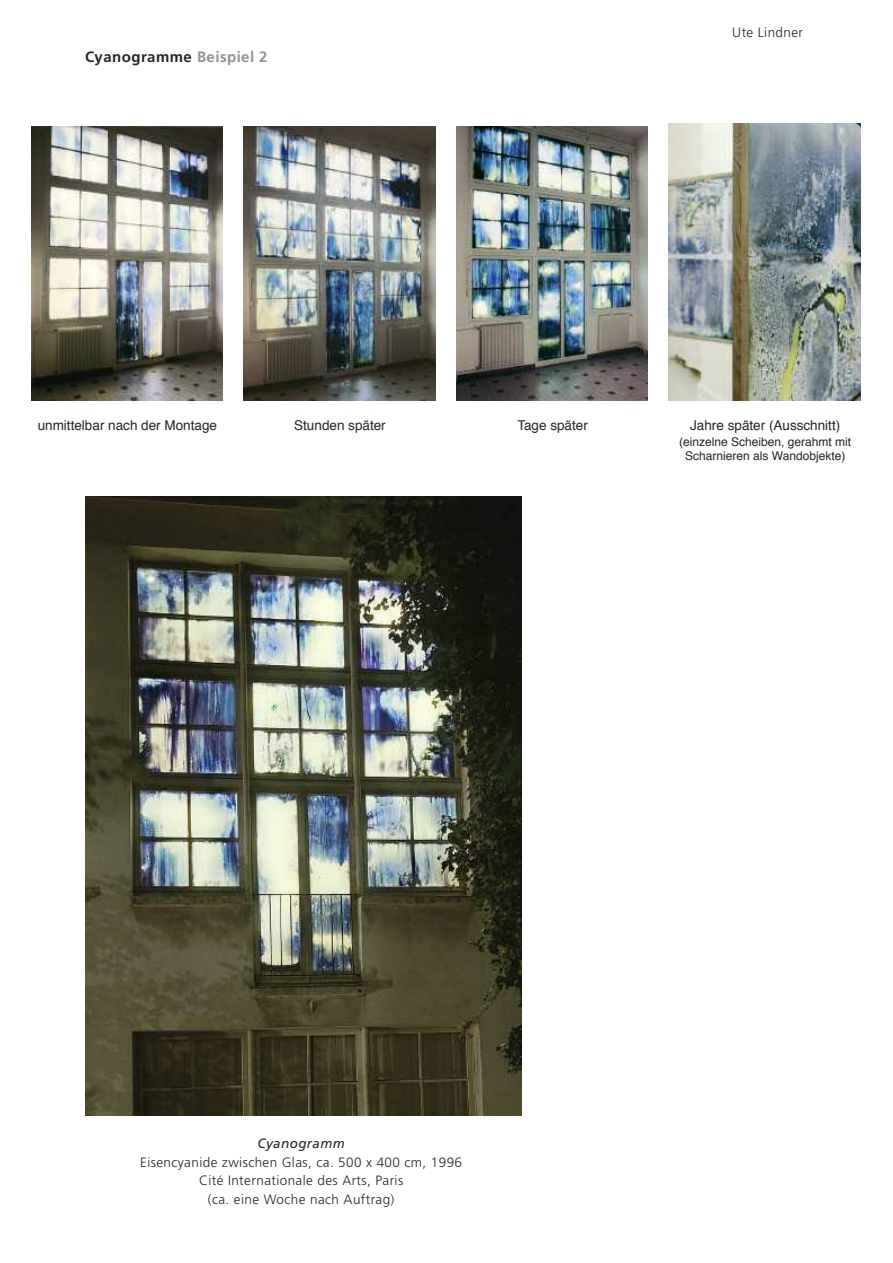
<style>
.page{position:relative;width:893px;height:1263px;background:#fff}
.page>*{position:absolute;margin:0;border:0;box-sizing:border-box;transform-origin:0 0}
.t1{font:700 15px "Frutiger";letter-spacing:.03em;color:#272627}
.t2{font:300 13.5px/18.6px "Frutiger";letter-spacing:.03em;color:#272627;text-align:center}
.t3{font:13.5px "Helvetica";color:#272627}
.t4{font:italic 13.5px "Frutiger";letter-spacing:.03em;color:#272627}
.t5{font:12px/14.4px "Helvetica";color:#272627;text-align:center}
.s1{color:#939393}
</style>
<div class="page">
<img style="left:31px;top:127px;width:191px;height:273px">
<img style="left:244px;top:127px;width:191px;height:273px">
<img style="left:456px;top:127px;width:192px;height:273px">
<img style="left:669px;top:124px;width:191px;height:276px">
<img style="left:85px;top:497px;width:436px;height:619px">
<p class="t1" style="left:85px;top:51px;width:184px">Cyanogramme <span class="s1">Beispiel 2</span></p>
<p class="t2" style="left:732px;top:24px;width:72px">Ute Lindner</p>
<p class="t3" style="left:38px;top:420px;width:181px">unmittelbar nach der Montage</p>
<p class="t3" style="left:294px;top:420px;width:93px">Stunden später</p>
<p class="t3" style="left:517px;top:420px;width:72px">Tage später</p>
<p class="t3" style="left:690px;top:420px;width:152px">Jahre später (Ausschnitt)</p>
<p class="t5" style="left:679px;top:435px;width:174px">(einzelne Scheiben, gerahmt mit<br>Scharnieren als Wandobjekte)</p>
<p class="t4" style="left:257px;top:1138px;width:89px">Cyanogramm</p>
<p class="t2" style="left:140px;top:1153px;width:323px">Eisencyanide zwischen Glas, ca. 500 x 400 cm, 1996<br>Cité Internationale des Arts, Paris<br>(ca. eine Woche nach Auftrag)</p>
</div>
